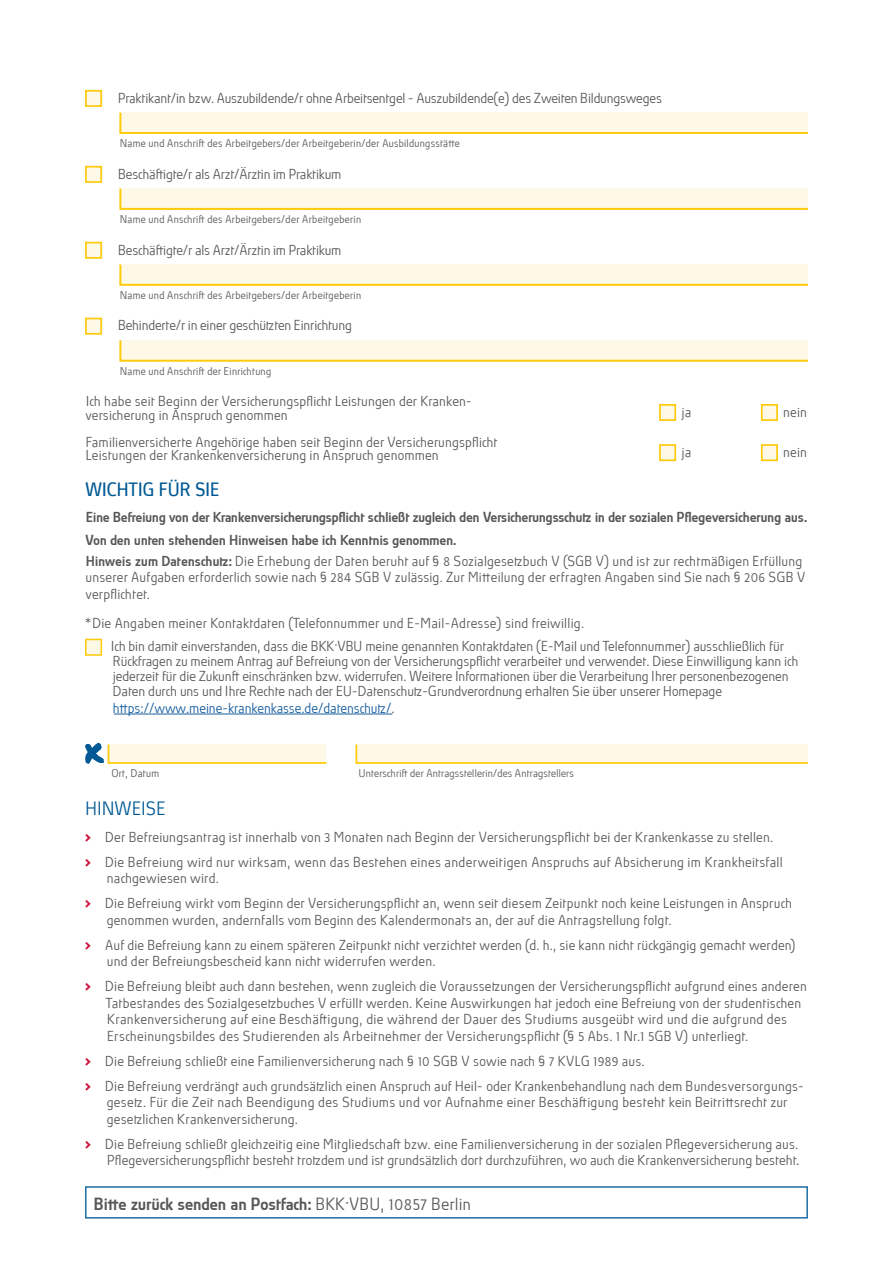
<style>
.page{position:relative;width:893px;height:1263px;background:#fff}
.page>*{position:absolute;margin:0;border:0;box-sizing:border-box;transform-origin:0 0}
.t1{font:18px "Absolut Std";letter-spacing:-.005em;color:#005994}
.t2{font:300 18px "Absolut Std";letter-spacing:-.005em;color:#005994}
.t3{font:500 16.5px "Absolut Std";letter-spacing:-.005em;color:#57585a}
.t4{font:300 13.5px/16.5px "Absolut Std";color:#57585a}
.t5{font:300 13.5px "Absolut Std";letter-spacing:-.025em;color:#57585a}
.t6{font:500 13.5px/22.4px "Absolut Std";letter-spacing:-.005em;color:#57585a}
.t7{font:300 13.5px "Absolut Std";letter-spacing:-.015em;color:#175d9e}
.t8{font:300 10.5px "Absolut Std";color:#57585a}
.s1{font-weight:500}
.s2{color:#57585a}
.s3{font-weight:700;color:#cd0f3b}
.s4{font-size:15px}
.s5{font-weight:300}
</style>
<div class="page">
<div style="left:85px;top:1186px;width:723px;height:32px;border:2px solid #206ea4"></div>
<div style="left:85px;top:90px;width:17px;height:17px;background:#fef9e7;border:2px solid #feca0a"></div>
<svg style="left:119px;top:112px;width:689px;height:22px;background:#fef4d2"></svg>
<div style="left:85px;top:166px;width:17px;height:17px;background:#fef9e7;border:2px solid #feca0a"></div>
<svg style="left:119px;top:188px;width:689px;height:22px;background:#fef4d2"></svg>
<div style="left:85px;top:242px;width:17px;height:17px;background:#fef9e7;border:2px solid #feca0a"></div>
<svg style="left:119px;top:264px;width:689px;height:22px;background:#fef4d2"></svg>
<div style="left:85px;top:318px;width:17px;height:17px;background:#fef9e7;border:2px solid #feca0a"></div>
<svg style="left:119px;top:340px;width:689px;height:22px;background:#fef4d2"></svg>
<div style="left:659px;top:404px;width:17px;height:17px;background:#fef9e7;border:2px solid #feca0a"></div>
<div style="left:761px;top:404px;width:17px;height:17px;background:#fef9e7;border:2px solid #feca0a"></div>
<div style="left:659px;top:444px;width:17px;height:17px;background:#fef9e7;border:2px solid #feca0a"></div>
<div style="left:761px;top:444px;width:17px;height:17px;background:#fef9e7;border:2px solid #feca0a"></div>
<hr style="left:114px;top:714px;width:278px;height:1px;background:#175d9e">
<div style="left:85px;top:639px;width:17px;height:17px;background:#fef9e7;border:2px solid #feca0a"></div>
<svg style="left:355px;top:744px;width:453px;height:20px;background:#fef4d3"></svg>
<svg style="left:85px;top:742px;width:242px;height:22px;background:#f2eed5"></svg>
<p class="t5" style="left:119px;top:89px;width:546px">Praktikant/in bzw. Auszubildende/r ohne Arbeitsentgel - Auszubildende(e) des Zweiten Bildungsweges</p>
<p class="t8" style="left:121px;top:137px;width:341px">Name und Anschrift des Arbeitgebers/der Arbeitgeberin/der Ausbildungsstätte</p>
<p class="t5" style="left:119px;top:165px;width:225px">Beschäftigte/r als Arzt/Ärztin im Praktikum</p>
<p class="t8" style="left:121px;top:213px;width:243px">Name und Anschrift des Arbeitgebers/der Arbeitgeberin</p>
<p class="t5" style="left:119px;top:241px;width:225px">Beschäftigte/r als Arzt/Ärztin im Praktikum</p>
<p class="t8" style="left:121px;top:289px;width:243px">Name und Anschrift des Arbeitgebers/der Arbeitgeberin</p>
<p class="t5" style="left:119px;top:317px;width:236px">Behinderte/r in einer geschützten Einrichtung</p>
<p class="t8" style="left:121px;top:364px;width:153px">Name und Anschrift der Einrichtung</p>
<p class="t4" style="left:86px;top:395px;width:388px;line-height:13.4px">Ich habe seit Beginn der Versicherungspflicht Leistungen der Kranken&shy;versicherung in Anspruch genommen</p>
<p class="t4" style="left:682px;top:404px;width:12px">ja</p>
<p class="t4" style="left:784px;top:404px;width:25px">nein</p>
<p class="t4" style="left:87px;top:435px;width:413px;line-height:13.4px">Familienversicherte Angehörige haben seit Beginn der Versicherungspflicht<br>Leistungen der Krankenkenversicherung in Anspruch genommen</p>
<p class="t4" style="left:682px;top:444px;width:12px">ja</p>
<p class="t4" style="left:784px;top:444px;width:25px">nein</p>
<h1 class="t1" style="left:87px;top:478px;width:136px">WICHTIG FÜR SIE</h1>
<p class="t6" style="left:86px;top:506px;width:723px">Eine Befreiung von der Krankenversicherungspflicht schließt zugleich den Versicherungsschutz in der sozialen Pflegeversicherung aus.<br>Von den unten stehenden Hinweisen habe ich Kenntnis genommen.</p>
<p class="t4" style="left:86px;top:553px;width:722px"><span class="s1">Hinweis zum Datenschutz:</span> Die Erhebung der Daten beruht auf § 8 Sozialgesetzbuch V (SGB V) und ist zur rechtmäßigen Erfüllung unserer Aufgaben erforderlich sowie nach § 284 SGB V zulässig. Zur Mitteilung der erfragten Angaben sind Sie nach § 206 SGB V verpflichtet.</p>
<p class="t4" style="left:112px;top:611px;width:674px;line-height:23.5px;text-indent:-26px">*Die Angaben meiner Kontaktdaten (Telefonnummer und E-Mail-Adresse) sind freiwillig.<br>Ich bin damit einverstanden, dass die BKK·VBU meine genannten Kontaktdaten (E-Mail und Telefonnummer) ausschließlich für</p>
<p class="t4" style="left:114px;top:654px;width:688px;line-height:15px">Rückfragen zu meinem Antrag auf Befreiung von der Versicherungspflicht verarbeitet und verwendet. Diese Einwilligung kann ich jederzeit für die Zukunft einschränken bzw. widerrufen. Weitere Informationen über die Verarbeitung Ihrer personenbezogenen<br>Daten durch uns und Ihre Rechte nach der EU-Datenschutz-Grundverordnung erhalten Sie über unserer Homepage</p>
<p class="t7" style="left:114px;top:699px;width:283px">https://www.meine-krankenkasse.de/datenschutz/<span class="s2">.</span></p>
<p class="t8" style="left:112px;top:766px;width:49px">Ort, Datum</p>
<p class="t8" style="left:360px;top:766px;width:217px">Unterschrift der Antragsstellerin/des Antragstellers</p>
<h1 class="t2" style="left:87px;top:797px;width:82px">HINWEISE</h1>
<p class="t4" style="left:85px;top:824px;width:700px;line-height:25px"><span class="s3">&gt;</span> Der Befreiungsantrag ist innerhalb von 3 Monaten nach Beginn der Versicherungspflicht bei der Krankenkasse zu stellen. <span class="s3">&gt;</span> Die Befreiung wird nur wirksam, wenn das Bestehen eines anderweitigen Anspruchs auf Absicherung im Krankheitsfall</p>
<p class="t4" style="left:85px;top:865px;width:710px;line-height:25px;text-indent:23px">nachgewiesen wird.<br><span class="s3">&gt;</span> Die Befreiung wirkt vom Beginn der Versicherungspflicht an, wenn seit diesem Zeitpunkt noch keine Leistungen in Anspruch</p>
<p class="t4" style="left:85px;top:907px;width:713px;line-height:25px;text-indent:22px">genommen wurden, andernfalls vom Beginn des Kalendermonats an, der auf die Antragstellung folgt.<br><span class="s3">&gt;</span> Auf die Befreiung kann zu einem späteren Zeitpunkt nicht verzichtet werden (d. h., sie kann nicht rückgängig gemacht werden)</p>
<p class="t4" style="left:85px;top:948px;width:724px;line-height:25px;text-indent:23px">und der Befreiungsbescheid kann nicht widerrufen werden.<br><span class="s3">&gt;</span> Die Befreiung bleibt auch dann bestehen, wenn zugleich die Voraussetzungen der Versicherungspflicht aufgrund eines anderen</p>
<p class="t4" style="left:107px;top:994px;width:697px">Tatbestandes des Sozialgesetzbuches V erfüllt werden. Keine Auswirkungen hat jedoch eine Befreiung von der studentischen<br>Krankenversicherung auf eine Beschäftigung, die während der Dauer des Studiums ausgeübt wird und die aufgrund des<br>Erscheinungsbildes des Studierenden als Arbeitnehmer der Versicherungspflicht (§ 5 Abs. 1 Nr.1 5GB V) unterliegt.</p>
<p class="t4" style="left:85px;top:1048px;width:722px;line-height:25px"><span class="s3">&gt;</span> Die Befreiung schließt eine Familienversicherung nach § 10 SGB V sowie nach § 7 KVLG 1989 aus.<br><span class="s3">&gt;</span> Die Befreiung verdrängt auch grundsätzlich einen Anspruch auf Heil- oder Krankenbehandlung nach dem Bundesversorgungs-</p>
<p class="t4" style="left:108px;top:1094px;width:682px">gesetz. Für die Zeit nach Beendigung des Studiums und vor Aufnahme einer Beschäftigung besteht kein Beitrittsrecht zur gesetzlichen Krankenversicherung.</p>
<p class="t4" style="left:85px;top:1135px;width:717px;text-align:right"><span class="s3">&gt;</span> Die Befreiung schließt gleichzeitig eine Mitgliedschaft bzw. eine Familienversicherung in der sozialen Pflegeversicherung aus.<br>Pflegeversicherungspflicht besteht trotzdem und ist grundsätzlich dort durchzuführen, wo auch die Krankenversicherung besteht<span class="s4">.</span></p>
<p class="t3" style="left:95px;top:1194px;width:379px">Bitte zurück senden an Postfach: <span class="s5">BKK·VBU, 10857 Berlin</span></p>
</div>
